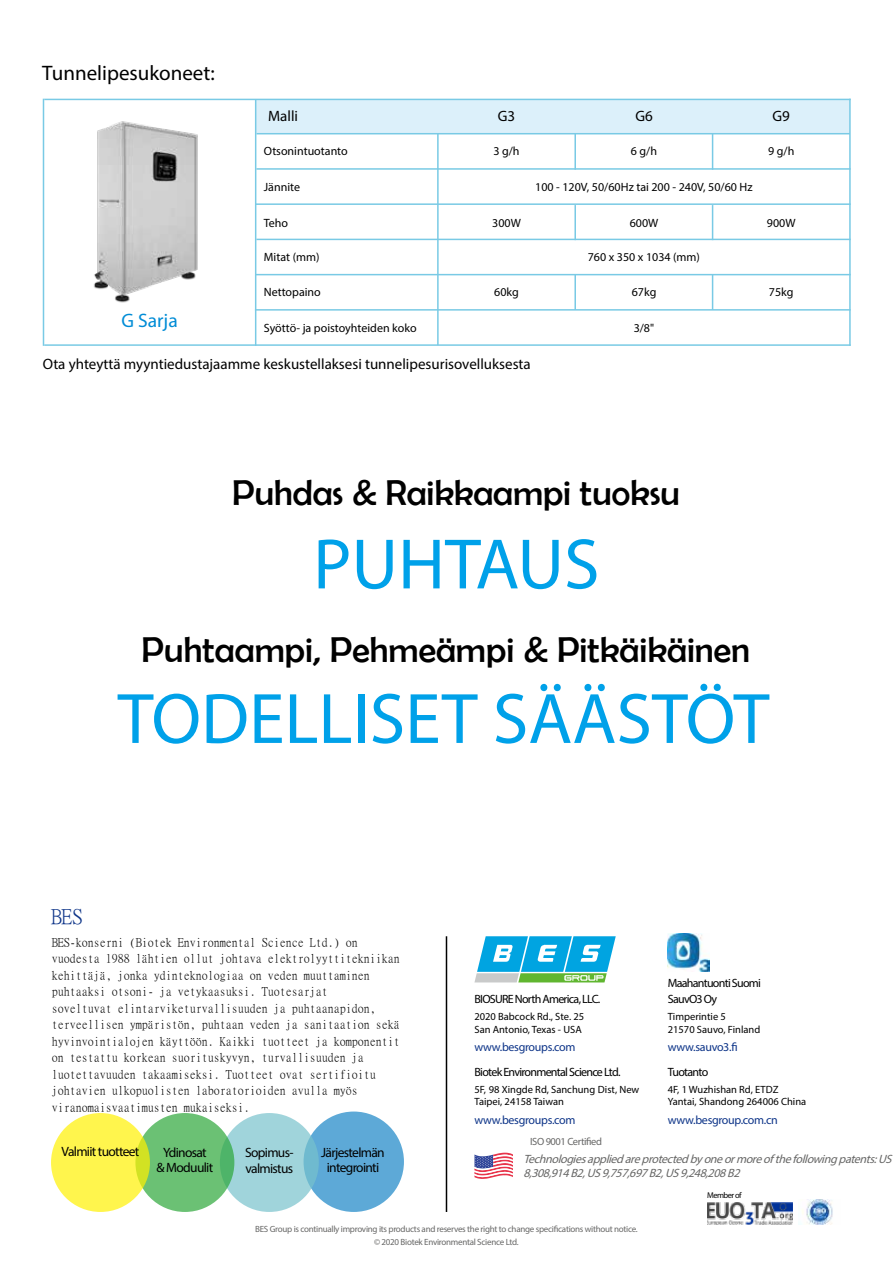
<style>
.page{position:relative;width:893px;height:1263px;background:#fff}
.page>*{position:absolute;margin:0;border:0;box-sizing:border-box;transform-origin:0 0}
.t1{font:72px/154.5px "Myriad Pro";color:#00a1e9;text-align:center}
.t2{font:36px "Berlin Sans FB";color:#000}
.t3{font:21px "Myriad Pro";color:#000}
.t4{font:21px "Ming Li U Ext B";color:#0d3488}
.t5{font:19.5px "Myriad Pro";color:#008cd6}
.t6{font:15px "Myriad Pro";color:#000}
.t7{font:13.5px/15px "Myriad Pro";letter-spacing:-.05em;color:#000;text-align:center}
.t8{font:12px/16.5px "Ming Li U Ext B";color:#000}
.t9{font:12px "Myriad Pro";color:#000}
.t10{font:italic 12px/13.5px "Myriad Pro";color:#676766}
.t11{font:12px "Myriad Pro";letter-spacing:-.06em;color:#000}
.t12{font:12px "Myriad Pro";letter-spacing:-.025em;color:#0d3488}
.t13{font:10.5px/12.6px "Myriad Pro";color:#000}
.t14{font:10.5px "Myriad Pro";letter-spacing:-.04em;color:#676766}
.t15{font:9px/12.9px "Myriad Pro";letter-spacing:-.03em;color:#676766;text-align:center}
.t16{font:8.4px "Myriad Pro";letter-spacing:-.06em;color:#000}
</style>
<div class="page">
<div style="left:256px;top:99px;width:594px;height:34px;background:#dcf0fa"></div>
<hr style="left:849px;top:99px;width:2px;height:247px;background:#79cae5">
<hr style="left:44px;top:99px;width:807px;height:1px;background:#79cae5">
<hr style="left:256px;top:133px;width:594px;height:1px;background:#79cae5">
<hr style="left:256px;top:168px;width:595px;height:2px;background:#79cae5">
<hr style="left:256px;top:203px;width:595px;height:2px;background:#79cae5">
<hr style="left:256px;top:274px;width:595px;height:1px;background:#79cae5">
<hr style="left:256px;top:239px;width:595px;height:1px;background:#79cae5">
<hr style="left:43px;top:99px;width:1px;height:247px;background:#79cae5">
<hr style="left:255px;top:99px;width:1px;height:247px;background:#79cae5">
<img style="left:94px;top:121px;width:104px;height:182px">
<hr style="left:437px;top:134px;width:2px;height:211px;background:#79cae5">
<hr style="left:44px;top:344px;width:807px;height:2px;background:#79cae5">
<hr style="left:255px;top:309px;width:596px;height:2px;background:#79cae5">
<hr style="left:574px;top:134px;width:2px;height:36px;background:#79cae5">
<hr style="left:712px;top:134px;width:1px;height:36px;background:#79cae5">
<hr style="left:574px;top:205px;width:2px;height:35px;background:#79cae5">
<hr style="left:712px;top:205px;width:1px;height:35px;background:#79cae5">
<hr style="left:574px;top:275px;width:2px;height:35px;background:#79cae5">
<hr style="left:712px;top:275px;width:1px;height:35px;background:#79cae5">
<img style="left:707px;top:1203px;width:86px;height:21px">
<img style="left:802px;top:1200px;width:31px;height:24px">
<hr style="left:446px;top:936px;width:1px;height:276px;background:#000">
<div style="left:304px;top:1111px;width:100px;height:101px;background:#5da9d7;border-radius:50%"></div>
<svg style="left:220px;top:1113px;width:99px;height:99px;background:#9cd2d9"></svg>
<svg style="left:135px;top:1113px;width:99px;height:99px;background:#69c073"></svg>
<svg style="left:51px;top:1113px;width:99px;height:99px;background:#fbf34b"></svg>
<svg style="left:474px;top:936px;width:142px;height:46px"></svg>
<svg style="left:474px;top:1153px;width:39px;height:26px"></svg>
<img style="left:668px;top:933px;width:41px;height:39px">
<h3 class="t3" style="left:42px;top:60px;width:174px">Tunnelipesukoneet:</h3>
<h3 class="t5" style="left:121px;top:309px;width:58px">G Sarja</h3>
<p class="t6" style="left:268px;top:107px;width:31px">Malli</p>
<p class="t6" style="left:498px;top:107px;width:19px">G3</p>
<p class="t6" style="left:635px;top:107px;width:19px">G6</p>
<p class="t6" style="left:773px;top:107px;width:19px">G9</p>
<p class="t9" style="left:264px;top:144px;width:85px">Otsonintuotanto</p>
<p class="t9" style="left:493px;top:144px;width:28px">3 g/h</p>
<p class="t9" style="left:631px;top:144px;width:28px">6 g/h</p>
<p class="t9" style="left:768px;top:144px;width:28px">9 g/h</p>
<p class="t9" style="left:264px;top:179px;width:38px">Jännite</p>
<p class="t9" style="left:264px;top:215px;width:26px">Teho</p>
<p class="t9" style="left:264px;top:250px;width:57px">Mitat (mm)</p>
<p class="t9" style="left:264px;top:284px;width:59px">Nettopaino</p>
<p class="t9" style="left:264px;top:320px;width:154px">Syöttö- ja poistoyhteiden koko</p>
<p class="t9" style="left:492px;top:216px;width:30px">300W</p>
<p class="t9" style="left:494px;top:284px;width:26px">60kg</p>
<p class="t9" style="left:535px;top:179px;width:219px">100 - 120V, 50/60Hz tai 200 - 240V, 50/60 Hz</p>
<p class="t9" style="left:630px;top:216px;width:30px">600W</p>
<p class="t9" style="left:767px;top:216px;width:30px">900W</p>
<p class="t9" style="left:588px;top:249px;width:114px">760 x 350 x 1034 (mm)</p>
<p class="t9" style="left:632px;top:284px;width:26px">67kg</p>
<p class="t9" style="left:769px;top:284px;width:26px">75kg</p>
<p class="t9" style="left:634px;top:320px;width:22px">3/8"</p>
<p class="t6" style="left:43px;top:355px;width:490px">Ota yhteyttä myyntiedustajaamme keskustellaksesi tunnelipesurisovelluksesta</p>
<h2 class="t2" style="left:232px;top:473px;width:449px">Puhdas &amp; Raikkaampi tuoksu</h2>
<h1 class="t1" style="left:118px;top:486px;width:653px">PUHTAUS<br>TODELLISET SÄÄSTÖT</h1>
<h2 class="t2" style="left:141px;top:629px;width:610px">Puhtaampi, Pehmeämpi &amp; Pitkäikäinen</h2>
<h3 class="t4" style="left:51px;top:906px;width:33px">BES</h3>
<p class="t8" style="left:52px;top:934px;width:349px">BES-konserni (Biotek Environmental Science Ltd.) on vuodesta 1988 lähtien ollut johtava elektrolyyttitekniikan kehittäjä, jonka ydinteknologiaa on veden muuttaminen puhtaaksi otsoni- ja vetykaasuksi. Tuotesarjat<br>soveltuvat elintarviketurvallisuuden ja puhtaanapidon, terveellisen ympäristön, puhtaan veden ja sanitaation sekä hyvinvointialojen käyttöön. Kaikki tuotteet ja komponentit on testattu korkean suorituskyvyn, turvallisuuden ja luotettavuuden takaamiseksi. Tuotteet ovat sertifioitu johtavien ulkopuolisten laboratorioiden avulla myös viranomaisvaatimusten mukaiseksi.</p>
<p class="t11" style="left:668px;top:975px;width:95px">Maahantuonti Suomi</p>
<p class="t11" style="left:474px;top:992px;width:127px">BIOSURE North America, LLC.</p>
<p class="t13" style="left:474px;top:1010px;width:111px">2020 Babcock Rd., Ste. 25<br>San Antonio, Texas - USA</p>
<p class="t11" style="left:668px;top:992px;width:51px">SauvO3 Oy</p>
<p class="t13" style="left:668px;top:1010px;width:94px">Timperintie 5<br>21570 Sauvo, Finland</p>
<p class="t12" style="left:474px;top:1039px;width:103px">www.besgroups.com</p>
<p class="t12" style="left:668px;top:1039px;width:71px">www.sauvo3.fi</p>
<p class="t11" style="left:474px;top:1064px;width:148px">Biotek Environmental Science Ltd.</p>
<p class="t13" style="left:474px;top:1083px;width:166px">5F, 98 Xingde Rd, Sanchung Dist, New<br>Taipei, 24158 Taiwan</p>
<p class="t11" style="left:668px;top:1064px;width:42px">Tuotanto</p>
<p class="t13" style="left:668px;top:1083px;width:140px">4F, 1 Wuzhishan Rd, ETDZ<br>Yantai, Shandong 264006 China</p>
<p class="t12" style="left:474px;top:1112px;width:103px">www.besgroups.com</p>
<p class="t12" style="left:668px;top:1112px;width:112px">www.besgroup.com.cn</p>
<p class="t14" style="left:530px;top:1135px;width:73px">ISO 9001 Certified</p>
<p class="t7" style="left:62px;top:1143px;width:79px">Valmiit tuotteet</p>
<p class="t7" style="left:321px;top:1144px;width:65px">Järjestelmän integrointi</p>
<p class="t10" style="left:523px;top:1152px;width:373px">Technologiesappliedareprotectedbyoneormoreofthefollowingpatents:US<br>8,308,914B2,US9,757,697B2,US9,248,208B2</p>
<p class="t7" style="left:157px;top:1144px;width:58px">Ydinosat<br>&amp; Moduulit</p>
<p class="t7" style="left:245px;top:1144px;width:50px;line-height:16.2px;text-align:left">Sopimus&shy;valmistus</p>
<p class="t15" style="left:255px;top:1222px;width:384px">BES Group is continually improving its products and reserves the right to change specifications without notice. © 2020 Biotek Environmental Science Ltd.</p>
<p class="t16" style="left:707px;top:1189px;width:36px">Member of</p>
</div>
